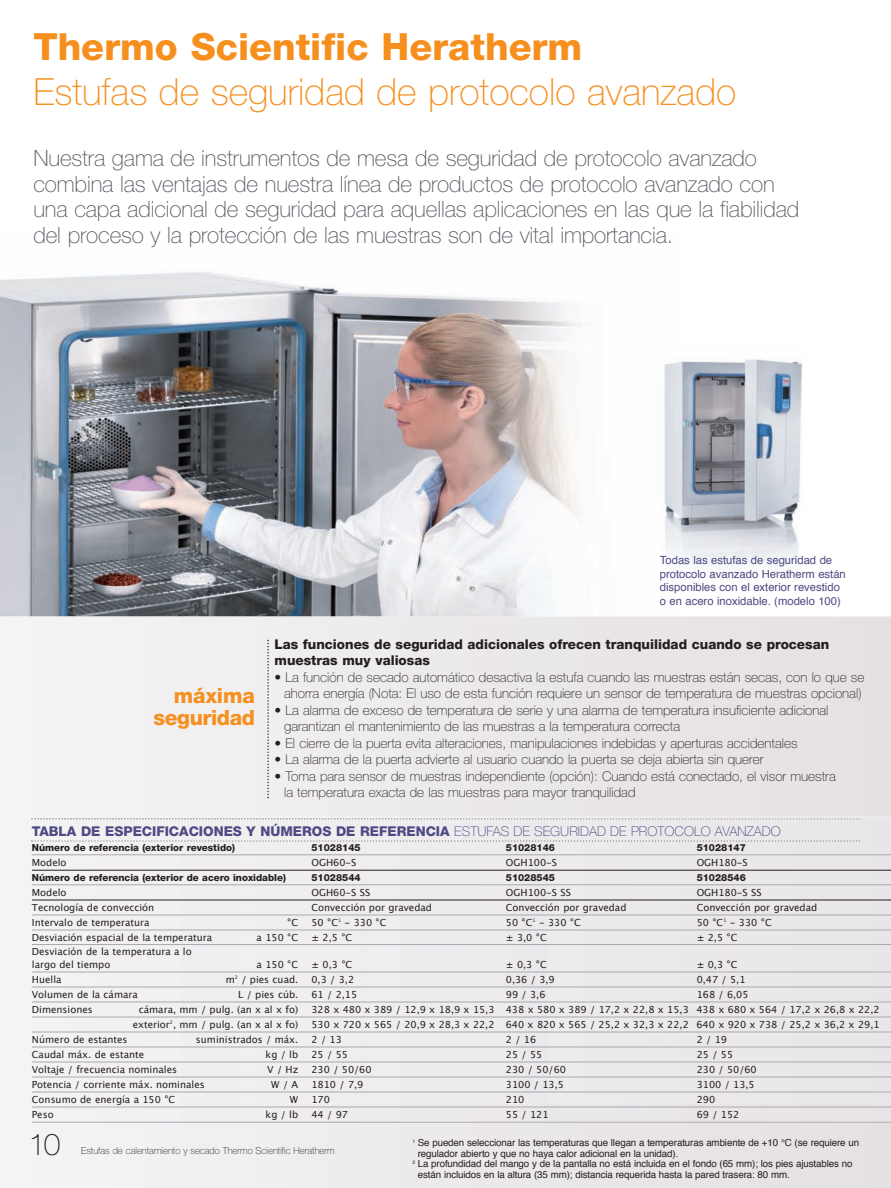
<style>
.page{position:relative;width:891px;height:1188px;background:#fff}
.page>*{position:absolute;margin:0;border:0;box-sizing:border-box;transform-origin:0 0}
.t1{font:100 37.5px "Helvetica Neue";color:#f68f1e}
.t2{font:800 37.5px "Helvetica Neue";color:#f68f1e}
.t3{font:100 30px "Helvetica Neue";color:#231f20}
.t4{font:100 22.5px/25.5px "Helvetica Neue";letter-spacing:-.005em;color:#535860}
.t5{font:800 21px/22.5px "Helvetica Neue";letter-spacing:-.02em;color:#f68f1e;text-align:right}
.t6{font:100 13.5px/16.5px "Helvetica Neue";color:#231f20}
.t7{font:800 13.5px/16.5px "Helvetica Neue";color:#231f20}
.t8{font:800 13.5px "Helvetica Neue";color:#4d4a84}
.t9{font:11.25px/13.5px "Helvetica";color:#4d4a84}
.t10{font:9.75px/13.5px "Lucida Grande";color:#231f20}
.t11{font:9.75px "Helvetica";letter-spacing:-.01em;color:#231f20}
.t12{font:800 9.75px "Helvetica Neue";color:#231f20}
.t13{font:100 9.75px "Helvetica Neue";color:#231f20}
.s1{font-weight:100}
</style>
<div class="page">
<img style="left:683px;top:358px;width:119px;height:208px">
<img style="left:0;top:272px;width:683px;height:345px">
<svg style="left:267px;top:640px;width:2px;height:158px"></svg>
<div style="left:152px;top:817px;width:739px;height:286px;background:#edeaec"></div>
<img style="left:31px;top:818px;width:829px;height:2px">
<hr style="left:32px;top:854px;width:859px;height:1px;background:#a8a9ad">
<hr style="left:32px;top:870px;width:859px;height:1px;background:#231f20">
<hr style="left:32px;top:884px;width:859px;height:1px;background:#a8a9ad">
<hr style="left:32px;top:900px;width:859px;height:1px;background:#231f20">
<hr style="left:32px;top:915px;width:859px;height:1px;background:#a8a9ad">
<hr style="left:32px;top:930px;width:859px;height:1px;background:#a8a9ad">
<hr style="left:32px;top:944px;width:859px;height:1px;background:#a8a9ad">
<hr style="left:32px;top:972px;width:859px;height:1px;background:#a8a9ad">
<hr style="left:32px;top:987px;width:859px;height:1px;background:#a8a9ad">
<hr style="left:32px;top:1002px;width:859px;height:1px;background:#a8a9ad">
<hr style="left:32px;top:1017px;width:859px;height:1px;background:#a8a9ad">
<hr style="left:32px;top:1032px;width:859px;height:1px;background:#a8a9ad">
<hr style="left:32px;top:1047px;width:859px;height:1px;background:#a8a9ad">
<hr style="left:32px;top:1062px;width:859px;height:1px;background:#a8a9ad">
<hr style="left:32px;top:1077px;width:859px;height:1px;background:#a8a9ad">
<hr style="left:32px;top:1092px;width:859px;height:1px;background:#a8a9ad">
<hr style="left:32px;top:1107px;width:859px;height:1px;background:#a8a9ad">
<hr style="left:32px;top:1122px;width:859px;height:1px;background:#a8a9ad">
<svg style="left:31px;top:840px;width:829px;height:2px;background:#d7d6d8"></svg>
<h1 class="t2" style="left:33px;top:33px;width:550px">Thermo Scientific Heratherm</h1>
<h1 class="t1" style="left:33px;top:78px;width:704px">Estufas de seguridad de protocolo avanzado</h1>
<p class="t4" style="left:33px;top:148px;width:768px">Nuestra gama de instrumentos de mesa de seguridad de protocolo avanzado combina las ventajas de nuestra línea de productos de protocolo avanzado con una capa adicional de seguridad para aquellas aplicaciones en las que la fiabilidad del proceso y la protección de las muestras son de vital importancia.</p>
<h3 class="t5" style="left:154px;top:686px;width:103px">máxima seguridad</h3>
<p class="t9" style="left:660px;top:554px;width:188px">Todas las estufas de seguridad de protocolo avanzado Heratherm están disponibles con el exterior revestido o en acero inoxidable. (modelo 100)</p>
<h3 class="t7" style="left:275px;top:637px;width:556px">Las funciones de seguridad adicionales ofrecen tranquilidad cuando se procesan muestras muy valiosas</h3>
<h3 class="t6" style="left:275px;top:670px;width:591px;text-align:center">• La función de secado automático desactiva la estufa cuando las muestras están secas, con lo que se ahorra energía (Nota: El uso de esta función requiere un sensor de temperatura de muestras opcional)</h3>
<h3 class="t6" style="left:284px;top:703px;width:546px;text-indent:-10px">• La alarma de exceso de temperatura de serie y una alarma de temperatura insuficiente adicional garantizan el mantenimiento de las muestras a la temperatura correcta</h3>
<h3 class="t6" style="left:275px;top:736px;width:525px">• El cierre de la puerta evita alteraciones, manipulaciones indebidas y aperturas accidentales</h3>
<h3 class="t6" style="left:275px;top:753px;width:491px">• La alarma de la puerta advierte al usuario cuando la puerta se deja abierta sin querer</h3>
<h3 class="t6" style="left:284px;top:769px;width:553px;text-indent:-10px">• Toma para sensor de muestras independiente (opción): Cuando está conectado, el visor muestra la temperatura exacta de las muestras para mayor tranquilidad</h3>
<h3 class="t8" style="left:32px;top:827px;width:750px">TABLA DE ESPECIFICACIONES Y NÚMEROS DE REFERENCIA <span class="s1">ESTUFAS DE SEGURIDAD DE PROTOCOLO AVANZADO</span></h3>
<p class="t12" style="left:32px;top:844px;width:205px">Número de referencia (exterior revestido)</p>
<p class="t12" style="left:311px;top:844px;width:51px">51028145</p>
<p class="t12" style="left:506px;top:844px;width:51px">51028146</p>
<p class="t12" style="left:697px;top:844px;width:51px">51028147</p>
<p class="t10" style="left:32px;top:856px;width:36px">Modelo</p>
<p class="t10" style="left:311px;top:856px;width:47px">OGH60-S</p>
<p class="t10" style="left:506px;top:856px;width:53px">OGH100-S</p>
<p class="t10" style="left:697px;top:856px;width:53px">OGH180-S</p>
<p class="t12" style="left:32px;top:874px;width:256px">Número de referencia (exterior de acero inoxidable)</p>
<p class="t12" style="left:312px;top:874px;width:51px">51028544</p>
<p class="t12" style="left:506px;top:874px;width:51px">51028545</p>
<p class="t12" style="left:697px;top:874px;width:51px">51028546</p>
<p class="t10" style="left:32px;top:886px;width:36px">Modelo</p>
<p class="t10" style="left:311px;top:886px;width:60px">OGH60-S SS</p>
<p class="t10" style="left:506px;top:886px;width:67px">OGH100-S SS</p>
<p class="t10" style="left:697px;top:886px;width:67px">OGH180-S SS</p>
<p class="t10" style="left:32px;top:901px;width:124px">Tecnología de convección</p>
<p class="t10" style="left:311px;top:901px;width:122px">Convección por gravedad</p>
<p class="t10" style="left:506px;top:901px;width:122px">Convección por gravedad</p>
<p class="t10" style="left:697px;top:901px;width:122px">Convección por gravedad</p>
<p class="t10" style="left:32px;top:916px;width:119px">Intervalo de temperatura</p>
<p class="t10" style="left:287px;top:916px;width:12px">°C</p>
<p class="t10" style="left:312px;top:916px;width:77px">50 °C<sup>1</sup> - 330 °C</p>
<p class="t10" style="left:506px;top:916px;width:77px">50 °C<sup>1</sup> - 330 °C</p>
<p class="t10" style="left:697px;top:916px;width:77px">50 °C<sup>1</sup> - 330 °C</p>
<p class="t10" style="left:32px;top:931px;width:182px">Desviación espacial de la temperatura</p>
<p class="t10" style="left:257px;top:931px;width:43px">a 150 °C</p>
<p class="t10" style="left:311px;top:931px;width:42px">± 2,5 °C</p>
<p class="t10" style="left:506px;top:931px;width:42px">± 3,0 °C</p>
<p class="t10" style="left:697px;top:931px;width:42px">± 2,5 °C</p>
<p class="t10" style="left:32px;top:944px;width:161px">Desviación de la temperatura a lo largo del tiempo</p>
<p class="t10" style="left:257px;top:958px;width:43px">a 150 °C</p>
<p class="t10" style="left:311px;top:958px;width:42px">± 0,3 °C</p>
<p class="t10" style="left:506px;top:958px;width:42px">± 0,3 °C</p>
<p class="t10" style="left:697px;top:958px;width:42px">± 0,3 °C</p>
<p class="t10" style="left:32px;top:973px;width:31px">Huella</p>
<p class="t10" style="left:226px;top:973px;width:74px">m<sup>2</sup> / pies cuad.</p>
<p class="t10" style="left:311px;top:973px;width:44px">0,3 / 3,2</p>
<p class="t10" style="left:506px;top:973px;width:50px">0,36 / 3,9</p>
<p class="t10" style="left:697px;top:973px;width:50px">0,47 / 5,1</p>
<p class="t10" style="left:32px;top:988px;width:108px">Volumen de la cámara</p>
<p class="t10" style="left:238px;top:988px;width:62px">L / pies cúb.</p>
<p class="t10" style="left:311px;top:988px;width:47px">61 / 2,15</p>
<p class="t10" style="left:506px;top:988px;width:41px">99 / 3,6</p>
<p class="t10" style="left:697px;top:988px;width:53px">168 / 6,05</p>
<p class="t10" style="left:32px;top:1003px;width:62px">Dimensiones</p>
<p class="t10" style="left:139px;top:1003px;width:161px">cámara, mm / pulg. (an x al x fo)</p>
<p class="t10" style="left:311px;top:1003px;width:570px">328 x 480 x 389 / 12,9 x 18,9 x 15,3 438 x 580 x 389 / 17,2 x 22,8 x 15,3 438 x 680 x 564 / 17,2 x 26,8 x 22,2</p>
<p class="t10" style="left:133px;top:1018px;width:167px">exterior<sup>2</sup>, mm / pulg. (an x al x fo)</p>
<p class="t10" style="left:311px;top:1018px;width:570px">530 x 720 x 565 / 20,9 x 28,3 x 22,2 640 x 820 x 565 / 25,2 x 32,3 x 22,2 640 x 920 x 738 / 25,2 x 36,2 x 29,1</p>
<p class="t10" style="left:32px;top:1033px;width:97px">Número de estantes</p>
<p class="t10" style="left:196px;top:1033px;width:104px">suministrados / máx.</p>
<p class="t10" style="left:311px;top:1033px;width:32px">2 / 13</p>
<p class="t10" style="left:506px;top:1033px;width:32px">2 / 16</p>
<p class="t10" style="left:697px;top:1033px;width:32px">2 / 19</p>
<p class="t10" style="left:32px;top:1048px;width:114px">Caudal máx. de estante</p>
<p class="t10" style="left:266px;top:1048px;width:34px">kg / lb</p>
<p class="t10" style="left:311px;top:1048px;width:38px">25 / 55</p>
<p class="t10" style="left:506px;top:1048px;width:38px">25 / 55</p>
<p class="t10" style="left:697px;top:1048px;width:38px">25 / 55</p>
<p class="t10" style="left:32px;top:1063px;width:147px">Voltaje / frecuencia nominales</p>
<p class="t10" style="left:267px;top:1063px;width:33px">V / Hz</p>
<p class="t10" style="left:311px;top:1063px;width:62px">230 / 50/60</p>
<p class="t10" style="left:506px;top:1063px;width:62px">230 / 50/60</p>
<p class="t10" style="left:697px;top:1063px;width:62px">230 / 50/60</p>
<p class="t10" style="left:32px;top:1078px;width:174px">Potencia / corriente máx. nominales</p>
<p class="t10" style="left:271px;top:1078px;width:28px">W / A</p>
<p class="t10" style="left:311px;top:1078px;width:53px">1810 / 7,9</p>
<p class="t10" style="left:506px;top:1078px;width:60px">3100 / 13,5</p>
<p class="t10" style="left:697px;top:1078px;width:60px">3100 / 13,5</p>
<p class="t10" style="left:32px;top:1093px;width:145px">Consumo de energía a 150 °C</p>
<p class="t10" style="left:290px;top:1093px;width:10px">W</p>
<p class="t10" style="left:311px;top:1093px;width:20px">170</p>
<p class="t10" style="left:506px;top:1093px;width:20px">210</p>
<p class="t10" style="left:697px;top:1093px;width:20px">290</p>
<p class="t10" style="left:32px;top:1108px;width:23px">Peso</p>
<p class="t10" style="left:266px;top:1108px;width:34px">kg / lb</p>
<p class="t10" style="left:311px;top:1108px;width:38px">44 / 97</p>
<p class="t10" style="left:506px;top:1108px;width:44px">55 / 121</p>
<p class="t10" style="left:697px;top:1108px;width:44px">69 / 152</p>
<p class="t11" style="left:412px;top:1139px;width:448px"><sup>1</sup> Se pueden seleccionar las temperaturas que llegan a temperaturas ambiente de +10 °C (se requiere un</p>
<p class="t11" style="left:418px;top:1149px;width:262px">regulador abierto y que no haya calor adicional en la unidad).</p>
<p class="t11" style="left:412px;top:1160px;width:442px"><sup>2</sup> La profundidad del mango y de la pantalla no está incluida en el fondo (65 mm); los pies ajustables no</p>
<p class="t11" style="left:418px;top:1170px;width:373px">están incluidos en la altura (35 mm); distancia requerida hasta la pared trasera: 80 mm.</p>
<h2 class="t3" style="left:29px;top:1133px;width:33px">10</h2>
<p class="t13" style="left:81px;top:1147px;width:255px">Estufas de calentamiento y secado Thermo Scientific Heratherm</p>
</div>
